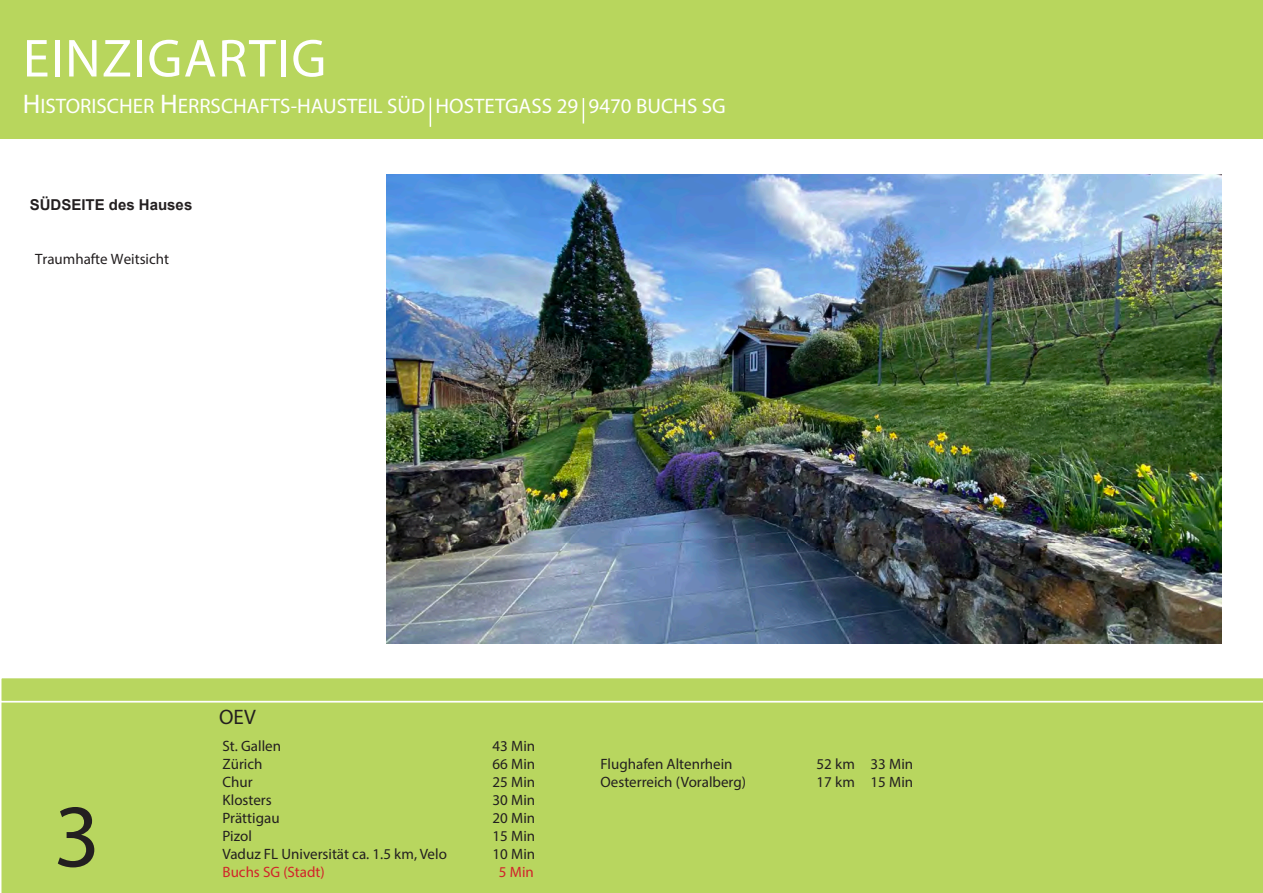
<style>
.page{position:relative;width:1263px;height:893px;background:#fff}
.page>*{position:absolute;margin:0;border:0;box-sizing:border-box;transform-origin:0 0}
.t1{font:90px "Myriad Pro";color:#231f20}
.t2{font:54px "Myriad Pro";letter-spacing:.025em;color:#fff}
.t3{font:21px "Myriad Pro";color:#fff}
.t4{font:21px "Myriad Pro";color:#231f20}
.t5{font:15px "Myriad Pro";color:#231f20}
.t6{font:15px "Myriad Pro";color:#d1232a}
.t7{font:700 15px "Arial";color:#231f20}
.s1{font-size:27px}
</style>
<div class="page">
<img style="left:386px;top:174px;width:835px;height:470px">
<div style="left:0;top:0;width:1263px;height:139px;background:#b8d65d"></div>
<svg style="left:430px;top:98px;width:1px;height:29px"></svg>
<svg style="left:583px;top:98px;width:1px;height:26px"></svg>
<div style="left:1px;top:678px;width:1262px;height:215px;background:#b8d65f"></div>
<p class="t2" style="left:23px;top:25px;width:305px">EINZIGARTIG</p>
<p class="t3" style="left:23px;top:93px;width:704px"><span class="s1">H</span>ISTORISCHER <span class="s1">H</span>ERRSCHAFTS-HAUSTEIL SÜD HOSTETGASS 29 9470 BUCHS SG</p>
<p class="t7" style="left:30px;top:195px;width:164px">SÜDSEITE des Hauses</p>
<p class="t5" style="left:35px;top:250px;width:136px">Traumhafte Weitsicht</p>
<p class="t1" style="left:54px;top:781px;width:48px">3</p>
<p class="t4" style="left:219px;top:704px;width:38px">OEV</p>
<p class="t5" style="left:223px;top:737px;width:60px">St. Gallen</p>
<p class="t5" style="left:493px;top:737px;width:44px">43 Min</p>
<p class="t5" style="left:223px;top:755px;width:41px">Zürich</p>
<p class="t5" style="left:493px;top:755px;width:44px">66 Min</p>
<p class="t5" style="left:601px;top:755px;width:134px">Flughafen Altenrhein</p>
<p class="t5" style="left:817px;top:755px;width:98px">52 km 33 Min</p>
<p class="t5" style="left:223px;top:773px;width:32px">Chur</p>
<p class="t5" style="left:493px;top:773px;width:44px">25 Min</p>
<p class="t5" style="left:601px;top:773px;width:147px">Oesterreich (Voralberg)</p>
<p class="t5" style="left:817px;top:773px;width:98px">17 km 15 Min</p>
<p class="t5" style="left:223px;top:791px;width:51px">Klosters</p>
<p class="t5" style="left:493px;top:791px;width:44px">30 Min</p>
<p class="t5" style="left:223px;top:809px;width:59px">Prättigau</p>
<p class="t5" style="left:493px;top:809px;width:44px">20 Min</p>
<p class="t5" style="left:223px;top:827px;width:31px">Pizol</p>
<p class="t5" style="left:493px;top:827px;width:44px">15 Min</p>
<p class="t5" style="left:223px;top:845px;width:226px">Vaduz FL Universität ca. 1.5 km, Velo</p>
<p class="t5" style="left:493px;top:845px;width:44px">10 Min</p>
<p class="t6" style="left:223px;top:863px;width:104px">Buchs SG (Stadt)</p>
<p class="t6" style="left:499px;top:863px;width:36px">5 Min</p>
</div>
